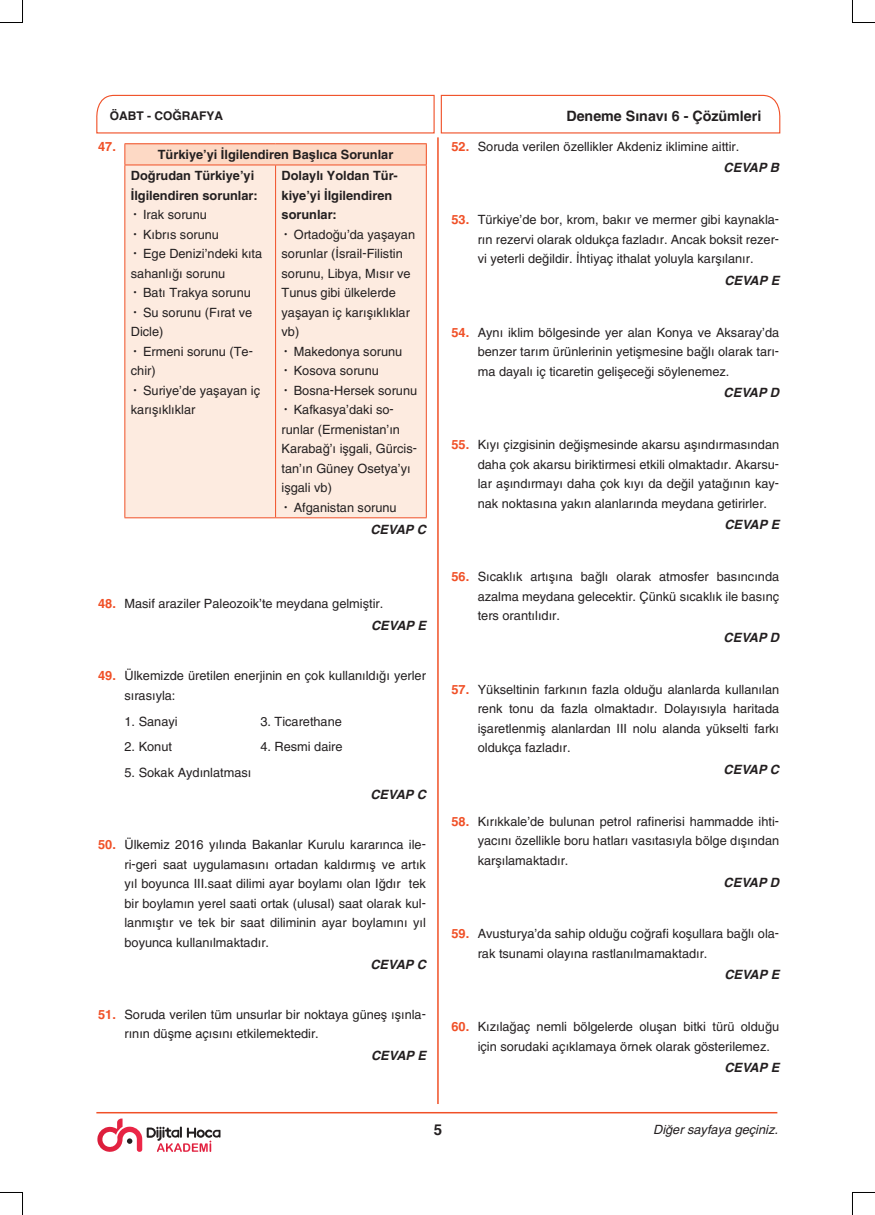
<style>
.page{position:relative;width:875px;height:1215px;background:#fff}
.page>*{position:absolute;margin:0;border:0;box-sizing:border-box;transform-origin:0 0}
.t1{font:700 15px "Helvetica";color:#231f20}
.t2{font:700 14.25px "yargi Helvetica";color:#231f20}
.soru_acik_test{font:12.75px/19.5px "yargi Helvetica";color:#231f20;text-align:justify}
.CEVAP{font:italic 700 12.75px "yargi Helvetica";color:#231f20}
.t3{font:700 12.75px/21.1px "yargi Helvetica";color:#231f20}
.t4{font:italic 12.75px "yargi Helvetica";color:#231f20}
.soru_acik_test-2{font:700 12.75px "yargi Helvetica";color:#f05027}
.t5{font:700 12px "yargi Helvetica";color:#231f20}
.s1{font-weight:700}
.s2{font-weight:700;color:#f05027}
</style>
<div class="page">
<hr style="left:437px;top:137px;width:1px;height:966px;background:#f05027">
<hr style="left:96px;top:1111px;width:681px;height:2px;background:#f05027">
<svg style="left:96px;top:94px;width:684px;height:40px"></svg>
<svg style="left:97px;top:1118px;width:123px;height:33px"></svg>
<div style="left:125px;top:144px;width:301px;height:21px;background:#fdd9c5"></div>
<div style="left:125px;top:165px;width:301px;height:352px;background:#fdebe0"></div>
<hr style="left:124px;top:143px;width:151px;height:1px;background:#f05027">
<svg style="left:124px;top:144px;width:1px;height:20px"></svg>
<hr style="left:275px;top:143px;width:151px;height:1px;background:#f05027">
<svg style="left:426px;top:144px;width:1px;height:20px"></svg>
<hr style="left:124px;top:164px;width:151px;height:1px;background:#f05027">
<hr style="left:124px;top:165px;width:1px;height:352px;background:#f05027">
<hr style="left:275px;top:164px;width:151px;height:1px;background:#f05027">
<hr style="left:275px;top:165px;width:1px;height:352px;background:#f05027">
<hr style="left:426px;top:165px;width:1px;height:352px;background:#f05027">
<hr style="left:124px;top:517px;width:151px;height:1px;background:#f05027">
<hr style="left:275px;top:517px;width:151px;height:1px;background:#f05027">
<svg style="left:0;top:0;width:23px;height:23px"></svg>
<svg style="left:0;top:1192px;width:23px;height:22px"></svg>
<svg style="left:852px;top:0;width:22px;height:23px"></svg>
<svg style="left:852px;top:1192px;width:22px;height:22px"></svg>
<p class="t5" style="left:110px;top:109px;width:115px">ÖABT - COĞRAFYA</p>
<p class="soru_acik_test-2" style="left:98px;top:139px;width:19px">47.</p>
<p class="t3" style="left:131px;top:144px;width:264px;text-indent:27px">Türkiye'yi İlgilendiren Başlıca Sorunlar<br>Doğrudan Türkiye'yi</p>
<p class="soru_acik_test" style="left:131px;top:185px;width:133px;text-align:left"><span class="s1">İlgilendiren sorunlar: </span>· Irak sorunu<br>· Kıbrıs sorunu<br>· Ege Denizi'ndeki kıta sahanlığı sorunu<br>· Batı Trakya sorunu · Su sorunu (Fırat ve<br>Dicle)<br>· Ermeni sorunu (Te&shy;chir)<br>· Suriye'de yaşayan iç karışıklıklar</p>
<p class="soru_acik_test" style="left:281px;top:166px;width:137px;text-align:left"><span class="s1">Dolaylı Yoldan Tür&shy;kiye'yi İlgilendiren sorunlar:<br></span>· Ortadoğu'da yaşayan sorunlar (İsrail-Filistin sorunu, Libya, Mısır ve<br>Tunus gibi ülkelerde yaşayan iç karışıklıklar vb)<br>· Makedonya sorunu<br>· Kosova sorunu<br>· Bosna-Hersek sorunu · Kafkasya'daki so&shy;runlar (Ermenistan'ın<br>Karabağ'ı işgali, Gürcis&shy;tan'ın Güney Osetya'yı işgali vb)<br>· Afganistan sorunu</p>
<p class="CEVAP" style="left:370px;top:518px;width:57px">CEVAP C</p>
<p class="soru_acik_test" style="left:98px;top:594px;width:286px"><span class="s2">48.</span> Masif araziler Paleozoik’te meydana gelmiştir.</p>
<p class="CEVAP" style="left:371px;top:615px;width:56px">CEVAP E</p>
<p class="soru_acik_test" style="left:124px;top:666px;width:303px;text-indent:-26px"><span class="s2">49.</span> Ülkemizde üretilen enerjinin en çok kullanıldığı yerler sırasıyla:</p>
<p class="soru_acik_test" style="left:124px;top:711px;width:55px">1. Sanayi</p>
<p class="soru_acik_test" style="left:260px;top:711px;width:83px">3. Ticarethane</p>
<p class="soru_acik_test" style="left:124px;top:737px;width:49px">2. Konut</p>
<p class="soru_acik_test" style="left:260px;top:737px;width:84px">4. Resmi daire</p>
<p class="soru_acik_test" style="left:124px;top:763px;width:128px">5. Sokak Aydınlatması</p>
<p class="CEVAP" style="left:370px;top:784px;width:57px">CEVAP C</p>
<p class="soru_acik_test" style="left:124px;top:835px;width:303px;text-indent:-26px"><span class="s2">50.</span> Ülkemiz 2016 yılında Bakanlar Kurulu kararınca ile&shy;ri-geri saat uygulamasını ortadan kaldırmış ve artık yıl boyunca III.saat dilimi ayar boylamı olan Iğdır tek bir boylamın yerel saati ortak (ulusal) saat olarak kul&shy;lanmıştır ve tek bir saat diliminin ayar boylamını yıl boyunca kullanılmaktadır.</p>
<p class="CEVAP" style="left:370px;top:953px;width:57px">CEVAP C</p>
<p class="soru_acik_test" style="left:124px;top:1004px;width:303px;text-indent:-26px"><span class="s2">51.</span> Soruda verilen tüm unsurlar bir noktaya güneş ışınla&shy;rının düşme açısını etkilemektedir.</p>
<p class="CEVAP" style="left:371px;top:1044px;width:56px">CEVAP E</p>
<p class="t2" style="left:566px;top:108px;width:196px">Deneme Sınavı 6 - Çözümleri</p>
<p class="soru_acik_test" style="left:451px;top:137px;width:289px"><span class="s2">52.</span> Soruda verilen özellikler Akdeniz iklimine aittir.</p>
<p class="CEVAP" style="left:723px;top:157px;width:57px">CEVAP B</p>
<p class="soru_acik_test" style="left:477px;top:210px;width:303px;text-indent:-26px"><span class="s2">53.</span> Türkiye’de bor, krom, bakır ve mermer gibi kaynakla&shy;rın rezervi olarak oldukça fazladır. Ancak boksit rezer&shy;vi yeterli değildir. İhtiyaç ithalat yoluyla karşılanır.</p>
<p class="CEVAP" style="left:724px;top:270px;width:56px">CEVAP E</p>
<p class="soru_acik_test" style="left:477px;top:322px;width:303px;text-indent:-26px"><span class="s2">54.</span> Aynı iklim bölgesinde yer alan Konya ve Aksaray’da benzer tarım ürünlerinin yetişmesine bağlı olarak tarı&shy;ma dayalı iç ticaretin gelişeceği söylenemez.</p>
<p class="CEVAP" style="left:723px;top:382px;width:57px">CEVAP D</p>
<p class="soru_acik_test" style="left:477px;top:435px;width:303px;text-indent:-26px"><span class="s2">55.</span> Kıyı çizgisinin değişmesinde akarsu aşındırmasından daha çok akarsu biriktirmesi etkili olmaktadır. Akarsu&shy;lar aşındırmayı daha çok kıyı da değil yatağının kay&shy;nak noktasına yakın alanlarında meydana getirirler.</p>
<p class="CEVAP" style="left:724px;top:514px;width:56px">CEVAP E</p>
<p class="soru_acik_test" style="left:477px;top:567px;width:303px;text-indent:-26px"><span class="s2">56.</span> Sıcaklık artışına bağlı olarak atmosfer basıncında azalma meydana gelecektir. Çünkü sıcaklık ile basınç ters orantılıdır.</p>
<p class="CEVAP" style="left:723px;top:627px;width:57px">CEVAP D</p>
<p class="soru_acik_test" style="left:477px;top:679px;width:303px;text-indent:-26px"><span class="s2">57.</span> Yükseltinin farkının fazla olduğu alanlarda kullanılan renk tonu da fazla olmaktadır. Dolayısıyla haritada işaretlenmiş alanlardan III nolu alanda yükselti farkı oldukça fazladır.</p>
<p class="CEVAP" style="left:723px;top:759px;width:57px">CEVAP C</p>
<p class="soru_acik_test" style="left:477px;top:811px;width:303px;text-indent:-26px"><span class="s2">58.</span> Kırıkkale’de bulunan petrol rafinerisi hammadde ihti&shy;yacını özellikle boru hatları vasıtasıyla bölge dışından karşılamaktadır.</p>
<p class="CEVAP" style="left:723px;top:871px;width:57px">CEVAP D</p>
<p class="soru_acik_test" style="left:477px;top:924px;width:303px;text-indent:-26px"><span class="s2">59.</span> Avusturya’da sahip olduğu coğrafi koşullara bağlı ola&shy;rak tsunami olayına rastlanılmamaktadır.</p>
<p class="CEVAP" style="left:724px;top:964px;width:56px">CEVAP E</p>
<p class="soru_acik_test" style="left:477px;top:1017px;width:303px;text-indent:-26px"><span class="s2">60.</span> Kızılağaç nemli bölgelerde oluşan bitki türü olduğu için sorudaki açıklamaya örnek olarak gösterilemez.</p>
<p class="CEVAP" style="left:724px;top:1057px;width:56px">CEVAP E</p>
<p class="t1" style="left:433px;top:1117px;width:10px">5</p>
<p class="t4" style="left:653px;top:1122px;width:126px">Diğer sayfaya geçiniz.</p>
</div>
